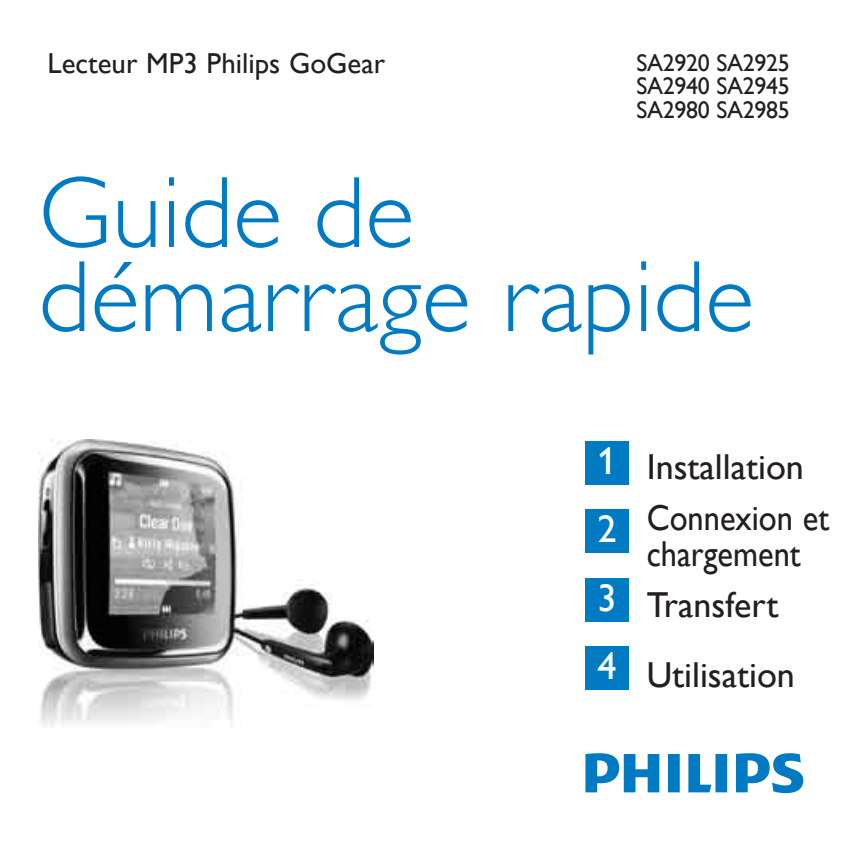
<style>
.page{position:relative;width:851px;height:851px;background:#fff}
.page>*{position:absolute;margin:0;border:0;box-sizing:border-box;transform-origin:0 0}
.t1{font:102px/84px "Gill Sans Alt One WGL Light";color:#007ac2}
.t2{font:38.4px/68.4px "Gill Sans Alt One WGL";color:#fff;text-align:justify}
.t3{font:36px/51.2px "Gill Sans Alt One WGL";color:#231f20}
.t4{font:36px/51.2px "Gill Sans Alt One WGL";color:#231f20;scale:.9 1}
.t5{font:28.8px "Gill Sans Alt One WGL";color:#231f20}
.t6{font:24px/23.2px "Gill Sans Alt One WGL";letter-spacing:-.015em;color:#231f20;text-align:justify}
</style>
<div class="page">
<div style="left:585px;top:441px;width:43px;height:43px;background:#007ac2"></div>
<div style="left:585px;top:509px;width:43px;height:44px;background:#007ac2"></div>
<div style="left:585px;top:578px;width:43px;height:43px;background:#007ac2"></div>
<div style="left:585px;top:646px;width:43px;height:43px;background:#007ac2"></div>
<svg style="left:585px;top:753px;width:218px;height:40px"></svg>
<img style="left:38px;top:439px;width:335px;height:288px">
<p class="t5" style="left:48px;top:43px;width:339px">Lecteur MP3 Philips GoGear</p>
<p class="t6" style="left:636px;top:51px;width:155px">SA2920 SA2925<br>SA2940 SA2945<br>SA2980 SA2985</p>
<h1 class="t1" style="left:38px;top:171px;width:717px">Guide de démarrage rapide</h1>
<h2 class="t2" style="left:597px;top:426px;width:21px">1<br>2<br>3<br>4</h2>
<h3 class="t3" style="left:646px;top:440px;width:184px">Installation<br>Connexion et</h3>
<h3 class="t4" style="left:646px;top:528px;width:172px">chargement<br>Transfert</h3>
<h3 class="t3" style="left:646px;top:648px;width:150px">Utilisation</h3>
</div>
